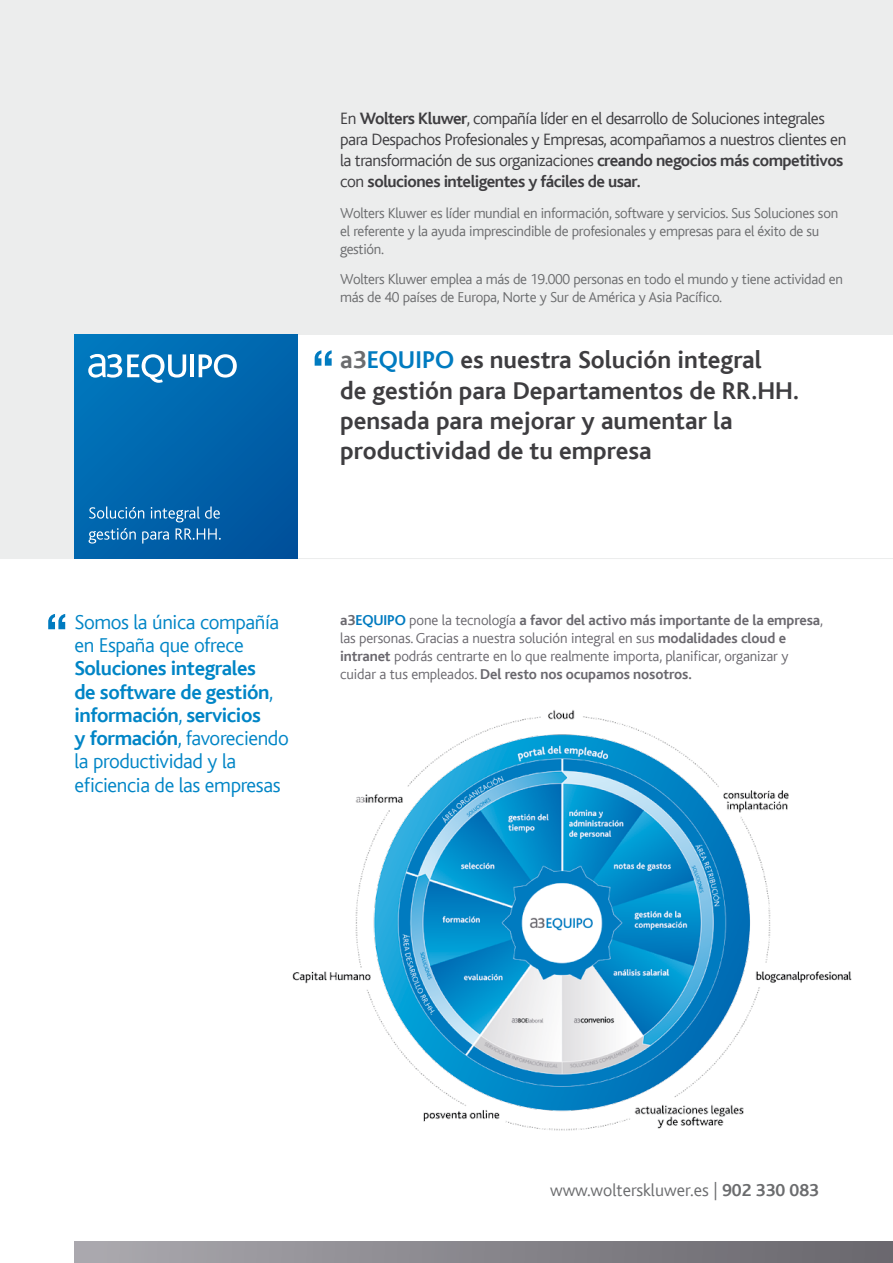
<style>
.page{position:relative;width:893px;height:1263px;background:#fff}
.page>*{position:absolute;margin:0;border:0;box-sizing:border-box;transform-origin:0 0}
.t1{font:700 25.5px/30.2px "Bliss";color:#3e3d40}
.t2{font:700 21px/23.2px "Bliss";letter-spacing:-.02em;color:#0085c6}
.t3{font:300 21px/23.2px "Bliss";letter-spacing:-.02em;color:#0085c6}
.t4{font:300 18px "Bliss";color:#6b6c6e}
.t5{font:300 17.25px/21px "Bliss";letter-spacing:-.03em;color:#3e3d40}
.t6{font:300 15px/18px "Bliss";letter-spacing:-.02em;color:#6b6c6e}
.t7{font:300 15px/18px "Bliss";letter-spacing:-.01em;color:#6a686e}
.s1{font-weight:700}
.s2{color:#6b6c6e}
.s3{color:#007bc0}
.s4{font-weight:300}
.s5{font-weight:700;color:#007bc0}
</style>
<div class="page">
<div style="left:74px;top:1242px;width:819px;height:21px;background:linear-gradient(to right,#aaa8ae,#67656c)"></div>
<img style="left:292px;top:710px;width:560px;height:421px">
<div style="left:0;top:0;width:893px;height:558px;background:#eceded"></div>
<div style="left:74px;top:335px;width:819px;height:223px;background:#fff"></div>
<svg style="left:48px;top:614px;width:17px;height:15px"></svg>
<svg style="left:314px;top:350px;width:18px;height:16px"></svg>
<hr style="left:0;top:558px;width:893px;height:1px;background:#eceded">
<div style="left:74px;top:335px;width:224px;height:223px;background:linear-gradient(to right,#0170b7,#005aa3)"></div>
<svg style="left:89px;top:506px;width:55px;height:13px"></svg>
<svg style="left:151px;top:506px;width:69px;height:16px"></svg>
<svg style="left:89px;top:528px;width:47px;height:15px"></svg>
<svg style="left:142px;top:531px;width:27px;height:12px"></svg>
<svg style="left:176px;top:528px;width:45px;height:12px"></svg>
<svg style="left:88px;top:354px;width:98px;height:29px"></svg>
<hr style="left:191px;top:354px;width:3px;height:23px;background:#fff">
<svg style="left:199px;top:354px;width:38px;height:24px"></svg>
<p class="t5" style="left:340px;top:108px;width:508px">En <span class="s1">Wolters Kluwer</span>, compañía líder en el desarrollo de Soluciones integrales para Despachos Profesionales y Empresas, acompañamos a nuestros clientes en la transformación de sus organizaciones <span class="s1">creando negocios más competitivos </span>con <span class="s1">soluciones inteligentes y fáciles de usar.</span></p>
<p class="t6" style="left:340px;top:204px;width:500px">Wolters Kluwer es líder mundial en información, software y servicios. Sus Soluciones son el referente y la ayuda imprescindible de profesionales y empresas para el éxito de su gestión.</p>
<p class="t6" style="left:340px;top:271px;width:504px">Wolters Kluwer emplea a más de 19.000 personas en todo el mundo y tiene actividad en más de 40 países de Europa, Norte y Sur de América y Asia Pacífico.</p>
<h1 class="t1" style="left:340px;top:345px;width:460px"><span class="s2">a3</span><span class="s3">EQUIPO</span> es nuestra Solución integral<br>de gestión para Departamentos de RR.HH. pensada para mejorar y aumentar la productividad de tu empresa</h1>
<h2 class="t3" style="left:74px;top:611px;width:207px">Somos la única compañía en España que ofrece</h2>
<h2 class="t2" style="left:74px;top:657px;width:216px">Soluciones integrales<br>de software de gestión<span class="s4">, </span>información<span class="s4">,</span> servicios<br>y formación<span class="s4">, favoreciendo la productividad y la eficiencia de las empresas</span></h2>
<p class="t7" style="left:340px;top:611px;width:485px"><span class="s1">a3</span><span class="s5">EQUIPO</span> pone la tecnología <span class="s1">a favor del activo más importante de la empresa</span>, las personas. Gracias a nuestra solución integral en sus <span class="s1">modalidades cloud e intranet</span> podrás centrarte en lo que realmente importa, planificar, organizar y cuidar a tus empleados. <span class="s1">Del resto nos ocupamos nosotros.</span></p>
<p class="t4" style="left:550px;top:1181px;width:270px">www.wolterskluwer.es | <span class="s1">902 330 083</span></p>
</div>
